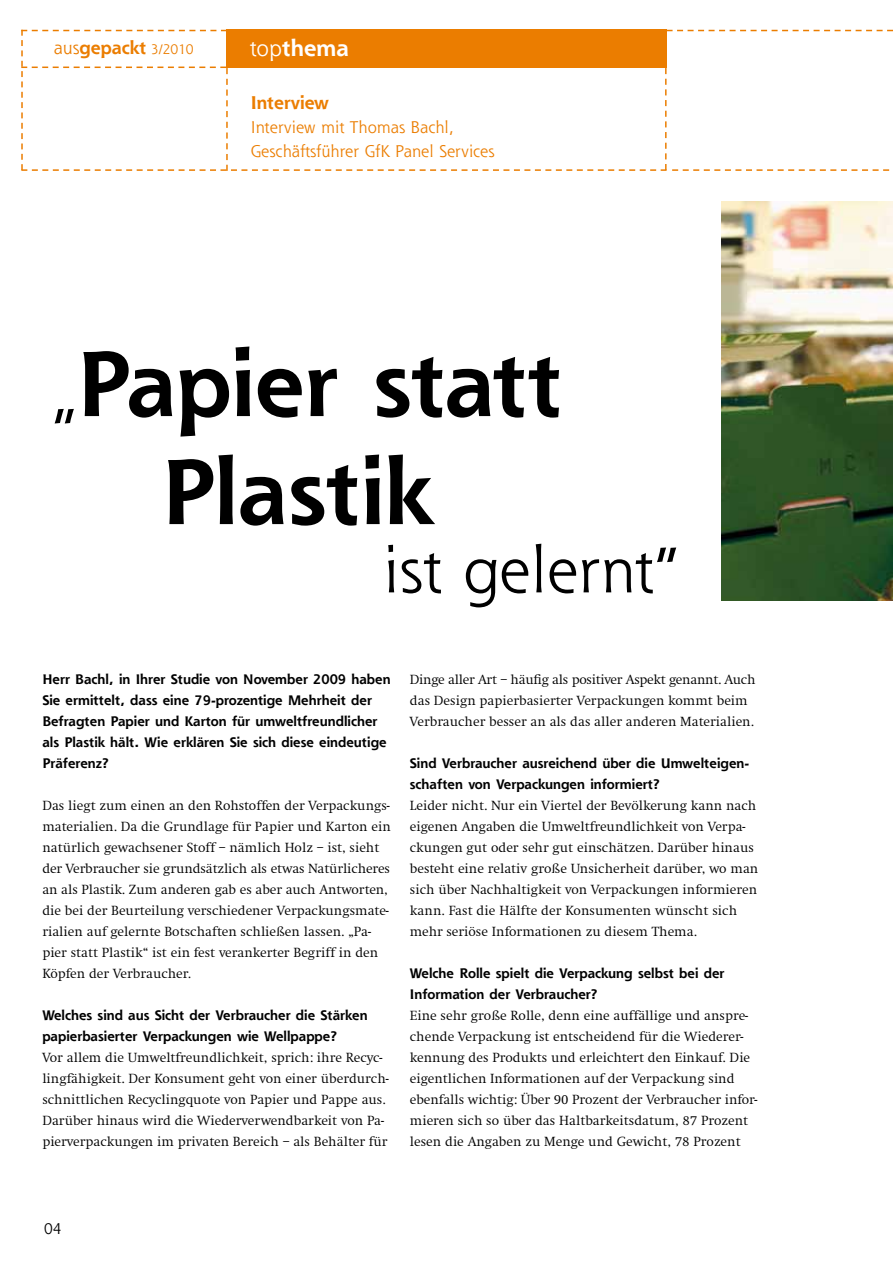
<style>
.page{position:relative;width:893px;height:1263px;background:#fff}
.page>*{position:absolute;margin:0;border:0;box-sizing:border-box;transform-origin:0 0}
.t1{font:700 90px/108px "Shannon";color:#000;text-align:center}
.t2{font:63px "Shannon";color:#000}
.t3{font:700 22.5px "Shannon";color:#fff}
.t4{font:700 18px "Shannon";color:#eb7d00}
.t5{font:16.5px/24px "Shannon";color:#eb7d00}
.t6{font:15px "Shannon";color:#000}
.t7{font:300 13.8px/21px "Swift";color:#000}
.t8{font:700 13.5px/21px "Shannon";color:#000}
.s1{font-weight:400}
.s2{font-weight:400;font-size:13.5px}
.s3{font-weight:400;font-size:63px}
</style>
<div class="page">
<img style="left:722px;top:201px;width:171px;height:399px">
<svg style="left:21px;top:30px;width:872px;height:141px"></svg>
<div style="left:226px;top:30px;width:441px;height:38px;background:#eb7d00"></div>
<h3 class="t4" style="left:54px;top:37px;width:141px"><span class="s1">aus</span>gepackt <span class="s2">3/2010</span></h3>
<h3 class="t3" style="left:250px;top:34px;width:101px"><span class="s1">top</span>thema</h3>
<h3 class="t4" style="left:251px;top:92px;width:80px">Interview</h3>
<p class="t5" style="left:251px;top:115px;width:245px">Interview mit Thomas Bachl,<br>Geschäftsführer GfK Panel Services</p>
<h1 class="t1" style="left:53px;top:329px;width:511px"><span class="s3">„</span>Papier statt<br>Plastik</h1>
<h2 class="t2" style="left:383px;top:530px;width:296px">ist gelernt“</h2>
<p class="t8" style="left:42px;top:669px;width:350px">Herr Bachl, in Ihrer Studie von November 2009 haben Sie ermittelt, dass eine 79-prozentige Mehrheit der Befragten Papier und Karton für umweltfreundlicher als Plastik hält. Wie erklären Sie sich diese eindeutige Präferenz?</p>
<p class="t7" style="left:42px;top:795px;width:350px">Das liegt zum einen an den Rohstoffen der Verpackungs&shy;materialien. Da die Grundlage für Papier und Karton ein natürlich gewachsener Stoff – nämlich Holz – ist, sieht der Verbraucher sie grundsätzlich als etwas Natürlicheres an als Plastik. Zum anderen gab es aber auch Antworten, die bei der Beurteilung verschiedener Verpackungsmate&shy;rialien auf gelernte Botschaften schließen lassen. „Pa&shy;pier statt Plastik“ ist ein fest verankerter Begriff in den Köpfen der Verbraucher.</p>
<p class="t8" style="left:42px;top:1005px;width:327px">Welches sind aus Sicht der Verbraucher die Stärken papierbasierter Verpackungen wie Wellpappe?</p>
<p class="t7" style="left:42px;top:1047px;width:348px">Vor allem die Umweltfreundlichkeit, sprich: ihre Recyc&shy;lingfähigkeit. Der Konsument geht von einer überdurch&shy;schnittlichen Recyclingquote von Papier und Pappe aus.<br>Darüber hinaus wird die Wiederverwendbarkeit von Pa&shy;pierverpackungen im privaten Bereich – als Behälter für</p>
<p class="t7" style="left:410px;top:669px;width:347px">Dinge aller Art – häufig als positiver Aspekt genannt. Auch das Design papierbasierter Verpackungen kommt beim<br>Verbraucher besser an als das aller anderen Materialien.</p>
<p class="t8" style="left:410px;top:753px;width:341px">Sind Verbraucher ausreichend über die Umwelteigen&shy;schaften von Verpackungen informiert?</p>
<p class="t7" style="left:410px;top:795px;width:350px">Leider nicht. Nur ein Viertel der Bevölkerung kann nach eigenen Angaben die Umweltfreundlichkeit von Verpa&shy;ckungen gut oder sehr gut einschätzen. Darüber hinaus besteht eine relativ große Unsicherheit darüber, wo man sich über Nachhaltigkeit von Verpackungen informieren kann. Fast die Hälfte der Konsumenten wünscht sich mehr seriöse Informationen zu diesem Thema.</p>
<p class="t8" style="left:410px;top:963px;width:316px">Welche Rolle spielt die Verpackung selbst bei der<br>Information der Verbraucher?</p>
<p class="t7" style="left:410px;top:1005px;width:349px">Eine sehr große Rolle, denn eine auffällige und anspre&shy;chende Verpackung ist entscheidend für die Wiederer&shy;kennung des Produkts und erleichtert den Einkauf. Die eigentlichen Informationen auf der Verpackung sind ebenfalls wichtig: Über 90 Prozent der Verbraucher infor&shy;mieren sich so über das Haltbarkeitsdatum, 87 Prozent lesen die Angaben zu Menge und Gewicht, 78 Prozent</p>
<p class="t6" style="left:44px;top:1219px;width:19px">04</p>
</div>
